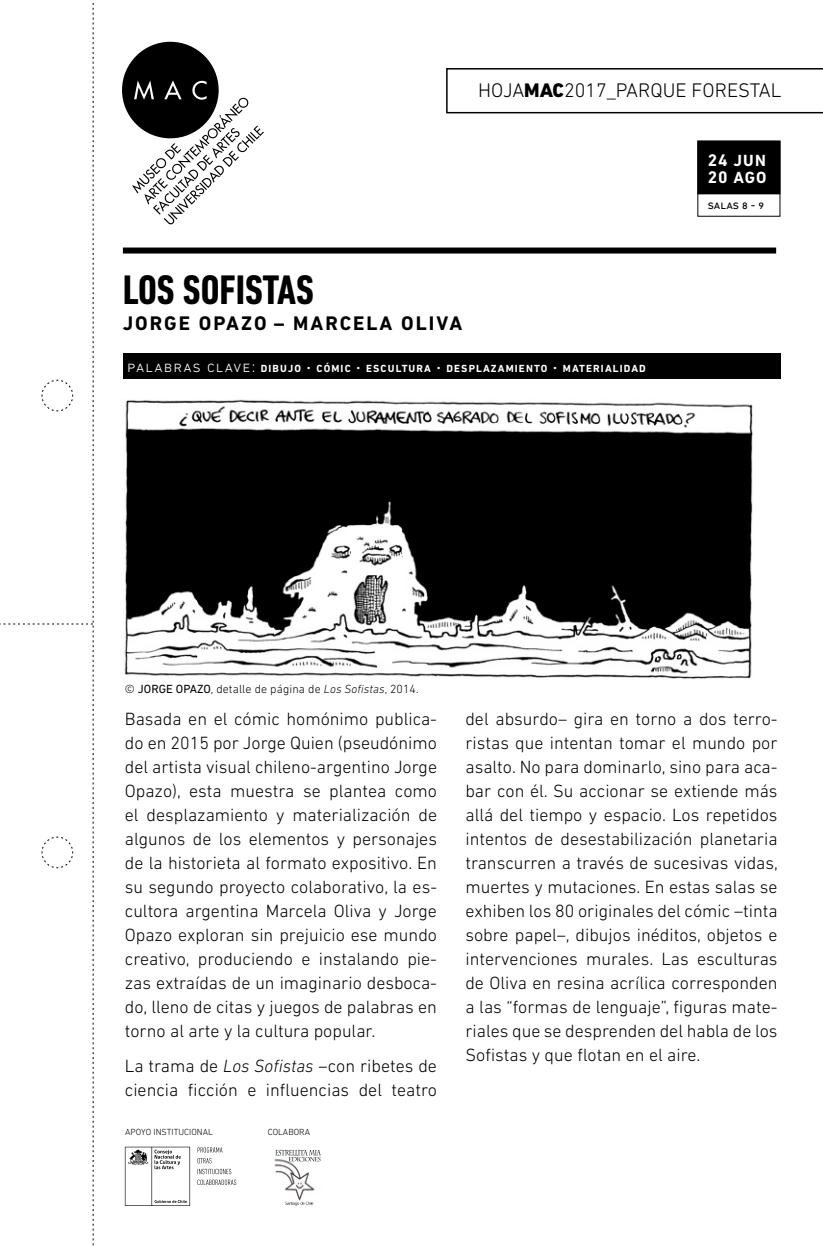
<style>
.page{position:relative;width:823px;height:1248px;background:#fff}
.page>*{position:absolute;margin:0;border:0;box-sizing:border-box;transform-origin:0 0}
.t1{font:700 condensed 42px "DIN Next LT Pro";color:#000}
.t2{font:300 20px "DIN Next LT Pro";color:#000}
.t3{font:700 20px "DIN Next LT Pro";letter-spacing:.1em;color:#000}
.t4{font:300 18px/24px "DIN Next LT Pro";color:#000;text-align:justify}
.t5{font:700 16.4px/16.8px "DIN Next LT Pro";letter-spacing:.07em;color:#fff}
.t6{font:12.4px "DIN Next LT Pro";color:#000}
.t7{font:300 12px "DIN Next LT Pro";letter-spacing:.005em;color:#000}
.t8{font:700 10.4px "DIN Next LT Pro";letter-spacing:.105em;color:#fff}
.t9{font:300 9px "DIN Next LT Pro";color:#000}
.s1{font-weight:800}
.s2{font-weight:300;font-size:16px}
.s3{font-size:15px}
.s4{font-size:17px}
.s5{font-weight:400}
.s6{font-style:italic}
</style>
<div class="page">
<div style="left:122px;top:42px;width:96px;height:96px;background:#000;border-radius:50%"></div>
<svg style="left:132px;top:80px;width:132px;height:145px"></svg>
<svg style="left:0;top:2px;width:94px;height:1244px"></svg>
<div style="left:123px;top:353px;width:657px;height:26px;background:#000"></div>
<div style="left:123px;top:247px;width:652px;height:6px;background:#000"></div>
<svg style="left:446px;top:68px;width:376px;height:45px"></svg>
<div style="left:698px;top:142px;width:81px;height:51px;background:#000"></div>
<div style="left:697px;top:141px;width:83px;height:53px;border:2px solid #000"></div>
<div style="left:697px;top:141px;width:83px;height:76px;border:1px solid #000"></div>
<img style="left:124px;top:399px;width:629px;height:280px">
<svg style="left:125px;top:1146px;width:65px;height:59px"></svg>
<svg style="left:197px;top:1179px;width:39px;height:5px"></svg>
<svg style="left:197px;top:1147px;width:34px;height:26px"></svg>
<img style="left:274px;top:1149px;width:47px;height:56px">
<img style="left:278px;top:1149px;width:21px;height:7px">
<img style="left:288px;top:1156px;width:32px;height:5px">
<img style="left:285px;top:1201px;width:26px;height:3px">
<p class="t2" style="left:478px;top:78px;width:293px">HOJA<span class="s1">MAC</span>2017_parque forestal</p>
<h1 class="t1" style="left:123px;top:266px;width:192px">LOS SOFISTAS</h1>
<p class="t3" style="left:123px;top:311px;width:341px">JORGE OPAZO – MARCELA OLIVA</p>
<p class="t8" style="left:127px;top:362px;width:519px"><span class="s2">palabras clave:</span> DIBUJO <span class="s3">·</span> CÓMIC <span class="s3">·</span> ESCULTURA <span class="s3">·</span> DESPLAZAMIENTO <span class="s3">·</span> MATERIALIDAD</p>
<p class="t5" style="left:707px;top:152px;width:60px"><span class="s4">24</span> JUN<br><span class="s4">20</span> AGO</p>
<p class="t6" style="left:707px;top:198px;width:58px">SALAS 8 - 9</p>
<p class="t7" style="left:125px;top:682px;width:295px">© <span class="s5">JORGE OPAZO</span>, detalle de página de <span class="s6">Los Sofistas</span>, 2014.</p>
<p class="t4" style="left:125px;top:706px;width:313px">Basada en el cómic homónimo publica&shy;do en 2015 por Jorge Quien (pseudónimo del artista visual chileno-argentino Jorge Opazo), esta muestra se plantea como el desplazamiento y materialización de algunos de los elementos y personajes de la historieta al formato expositivo. En su segundo proyecto colaborativo, la es&shy;cultora argentina Marcela Oliva y Jorge Opazo exploran sin prejuicio ese mundo creativo, produciendo e instalando pie&shy;zas extraídas de un imaginario desboca&shy;do, lleno de citas y juegos de palabras en torno al arte y la cultura popular.</p>
<p class="t4" style="left:125px;top:1053px;width:313px">La trama de <span class="s6">Los Sofistas</span> –con ribetes de ciencia ficción e influencias del teatro</p>
<p class="t9" style="left:125px;top:1126px;width:73px">apoyo institucional</p>
<p class="t9" style="left:267px;top:1126px;width:12px">colabo</p>
<p class="t9" style="left:299px;top:1126px;width:12px">ra</p>
<p class="t4" style="left:465px;top:706px;width:314px">del absurdo– gira en torno a dos terro&shy;ristas que intentan tomar el mundo por asalto. No para dominarlo, sino para aca&shy;bar con él. Su accionar se extiende más allá del tiempo y espacio. Los repetidos intentos de desestabilización planetaria transcurren a través de sucesivas vidas, muertes y mutaciones. En estas salas se exhiben los 80 originales del cómic –tinta sobre papel–, dibujos inéditos, objetos e intervenciones murales. Las esculturas de Oliva en resina acrílica corresponden a las “formas de lenguaje”, figuras mate&shy;riales que se desprenden del habla de los Sofistas y que flotan en el aire.</p>
</div>
